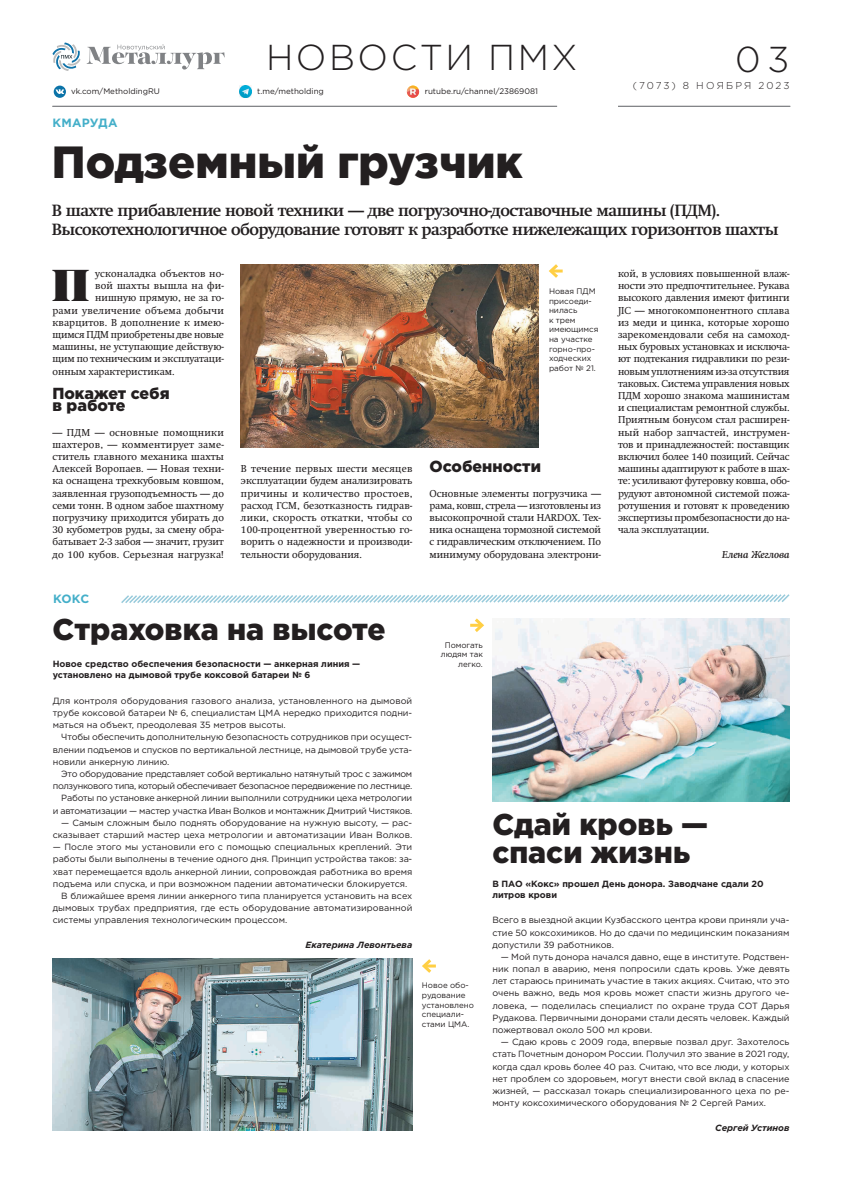
<style>
.page{position:relative;width:842px;height:1191px;background:#fff}
.page>*{position:absolute;margin:0;border:0;box-sizing:border-box;transform-origin:0 0}
.Body-Text-10p{font:46.2px "PF Regal Display Pro U Black";color:#231f20}
.t1{font:900 45px "Gotham Pro";color:#231f20}
.t2{font:300 36px "Gotham Pro";letter-spacing:.07em;color:#231f20}
.t3{font:900 30px/28px "Gotham Pro";color:#231f20}
.Стиль_абзаца_1{font:700 16px/19.2px "Swift";letter-spacing:-.03em;color:#231f20}
.Body-Text-10p-2{font:900 16px/12.2px "Gotham Pro";color:#231f20}
.t4{font:700 12px "Gotham Pro";letter-spacing:.02em;color:#44afc9}
.Body-Text-10p-3{font:10px/12.2px "Swift";color:#231f20;text-align:justify}
.Body-Text-10p-4{font:10px "Swift";letter-spacing:.02em;color:#231f20}
.Body-Text-10p-5{font:10px "Swift";letter-spacing:.025em;color:#231f20}
.t5{font:300 10px "Gotham Pro";letter-spacing:.2em;color:#231f20}
.Body-Text-10p-6{font:italic 700 10px "Swift";letter-spacing:-.01em;color:#231f20}
.Body-Text-10p-7{font:9px/12.2px "Gotham Pro";letter-spacing:-.01em;color:#231f20;text-align:justify}
.Стиль_абзаца_1-2{font:700 9px/10.8px "Gotham Pro";color:#231f20}
.Body-Text-10p-8{font:9px/12.2px "Gotham Pro";letter-spacing:-.035em;color:#231f20;text-align:right}
.Body-Text-10p-9{font:italic 700 9px "Gotham Pro";color:#231f20}
.Подпись{font:8px/9.6px "Gotham Pro";color:#231f20}
</style>
<div class="page">
<svg style="left:87px;top:44px;width:138px;height:26px"></svg>
<svg style="left:52px;top:43px;width:29px;height:28px"></svg>
<svg style="left:239px;top:86px;width:13px;height:12px"></svg>
<div style="left:54px;top:86px;width:12px;height:12px;background:#0b73a8;border-radius:50%"></div>
<svg style="left:56px;top:89px;width:8px;height:5px"></svg>
<svg style="left:407px;top:86px;width:12px;height:12px"></svg>
<svg style="left:470px;top:618px;width:14px;height:14px"></svg>
<svg style="left:422px;top:959px;width:14px;height:14px"></svg>
<hr style="left:618px;top:106px;width:172px;height:1px;background:#808285">
<hr style="left:52px;top:106px;width:505px;height:1px;background:#808285">
<svg style="left:549px;top:264px;width:14px;height:14px"></svg>
<img style="left:52px;top:958px;width:360px;height:172px">
<img style="left:492px;top:618px;width:297px;height:183px">
<img style="left:241px;top:265px;width:297px;height:183px">
<svg style="left:121px;top:594px;width:669px;height:9px"></svg>
<p class="t2" style="left:266px;top:37px;width:313px">НОВОСТИ ПМХ</p>
<p class="t2" style="left:735px;top:39px;width:56px">03</p>
<p class="t5" style="left:633px;top:80px;width:158px">(7073) 8 НОЯБРЯ 2023</p>
<p class="Подпись" style="left:71px;top:87px;width:90px">vk.com/MetholdingRU</p>
<p class="Подпись" style="left:257px;top:87px;width:68px">t.me/metholding</p>
<p class="Подпись" style="left:425px;top:87px;width:115px">rutube.ru/channel/23869081</p>
<p class="t4" style="left:53px;top:116px;width:67px">КМАРУДА</p>
<p class="t1" style="left:52px;top:136px;width:472px">Подземный грузчик</p>
<p class="Стиль_абзаца_1" style="left:52px;top:201px;width:728px">В шахте прибавление новой техники — две погрузочно-доставочные машины (ПДМ).<br>Высокотехнологичное оборудование готовят к разработке нижележащих горизонтов шахты</p>
<p class="Body-Text-10p" style="left:51px;top:257px;width:41px">П</p>
<p class="Body-Text-10p-4" style="left:95px;top:268px;width:130px">усконаладка объектов но-</p>
<p class="Body-Text-10p-4" style="left:95px;top:280px;width:130px">вой шахты вышла на фи-</p>
<p class="Body-Text-10p-3" style="left:95px;top:292px;width:130px">нишную прямую, не за го-</p>
<p class="Body-Text-10p-5" style="left:52px;top:304px;width:173px">рами увеличение объема добычи</p>
<p class="Body-Text-10p-4" style="left:52px;top:316px;width:173px">кварцитов. В дополнение к имею-</p>
<p class="Body-Text-10p-3" style="left:52px;top:328px;width:173px">щимся ПДМ приобретены две новые</p>
<p class="Body-Text-10p-3" style="left:52px;top:341px;width:173px">машины, не уступающие действую-</p>
<p class="Body-Text-10p-3" style="left:52px;top:353px;width:173px">щим по техническим и эксплуатаци-</p>
<p class="Body-Text-10p-3" style="left:52px;top:365px;width:124px">онным характеристикам.</p>
<p class="Body-Text-10p-2" style="left:52px;top:387px;width:119px">Покажет себя в работе</p>
<p class="Body-Text-10p-3" style="left:52px;top:426px;width:173px">— ПДМ — основные помощники шахтеров, — комментирует заме&shy;ститель главного механика шахты Алексей Воропаев. — Новая техни&shy;ка оснащена трехкубовым ковшом, заявленная грузоподъемность — до семи тонн. В одном забое шахтному погрузчику приходится убирать до 30 кубометров руды, за смену обра&shy;батывает 2-3 забоя — значит, грузит до 100 кубов. Серьезная нагрузка!</p>
<p class="Body-Text-10p-3" style="left:241px;top:462px;width:173px">В течение первых шести месяцев эксплуатации будем анализировать причины и количество простоев, расход ГСМ, безотказность гидрав&shy;лики, скорость откатки, чтобы со 100-процентной уверенностью го&shy;ворить о надежности и производи&shy;тельности оборудования.</p>
<p class="Подпись" style="left:549px;top:286px;width:51px">Новая ПДМ присоеди&shy;нилась<br>к трем имеющимся на участке горно-про&shy;ходческих работ № 21.</p>
<p class="Body-Text-10p-2" style="left:429px;top:460px;width:113px">Особенности</p>
<p class="Body-Text-10p-3" style="left:429px;top:487px;width:173px">Основные элементы погрузчика — рама, ковш, стрела — изготовлены из высокопрочной стали HARDOX. Тех&shy;ника оснащена тормозной системой с гидравлическим отключением. По минимуму оборудована электрони-</p>
<p class="Body-Text-10p-3" style="left:618px;top:267px;width:173px">кой, в условиях повышенной влаж&shy;ности это предпочтительнее. Рукава высокого давления имеют фитинги JIC — многокомпонентного сплава из меди и цинка, которые хорошо зарекомендовали себя на самоход&shy;ных буровых установках и исключа&shy;ют подтекания гидравлики по рези&shy;новым уплотнениям из-за отсутствия таковых. Система управления новых ПДМ хорошо знакома машинистам и специалистам ремонтной службы.<br>Приятным бонусом стал расширен&shy;ный набор запчастей, инструмен&shy;тов и принадлежностей: поставщик включил более 140 позиций. Сейчас машины адаптируют к работе в шах&shy;те: усиливают футеровку ковша, обо&shy;рудуют автономной системой пожа&shy;ротушения и готовят к проведению экспертизы промбезопасности до на&shy;чала эксплуатации.</p>
<p class="Body-Text-10p-6" style="left:722px;top:548px;width:69px">Елена Жеглова</p>
<p class="t4" style="left:53px;top:591px;width:38px">КОКС</p>
<p class="t3" style="left:52px;top:615px;width:335px">Страховка на высоте</p>
<p class="Стиль_абзаца_1-2" style="left:53px;top:658px;width:309px">Новое средство обеспечения безопасности — анкерная линия — установлено на дымовой трубе коксовой батареи № 6</p>
<p class="Body-Text-10p-7" style="left:53px;top:694px;width:361px">Для контроля оборудования газового анализа, установленного на дымовой трубе коксовой батареи № 6, специалистам ЦМА нередко приходится подни&shy;маться на объект, преодолевая 35 метров высоты.</p>
<p class="Body-Text-10p-7" style="left:53px;top:731px;width:361px;text-indent:9px">Чтобы обеспечить дополнительную безопасность сотрудников при осущест&shy;влении подъемов и спусков по вертикальной лестнице, на дымовой трубе уста&shy;новили анкерную линию.</p>
<p class="Body-Text-10p-8" style="left:53px;top:767px;width:361px">Это оборудование представляет собой вертикально натянутый трос с зажимом ползункового типа, который обеспечивает безопасное передвижение по лестнице.</p>
<p class="Body-Text-10p-7" style="left:53px;top:792px;width:361px;text-align:right">Работы по установке анкерной линии выполнили сотрудники цеха метрологии<br>и автоматизации — мастер участка Иван Волков и монтажник Дмитрий Чистяков.</p>
<p class="Body-Text-10p-7" style="left:53px;top:816px;width:361px;text-align:right">— Самым сложным было поднять оборудование на нужную высоту, — рас&shy;сказывает старший мастер цеха метрологии и автоматизации Иван Волков.</p>
<p class="Body-Text-10p-7" style="left:53px;top:841px;width:361px">— После этого мы установили его с помощью специальных креплений. Эти работы были выполнены в течение одного дня. Принцип устройства таков: за&shy;хват перемещается вдоль анкерной линии, сопровождая работника во время подъема или спуска, и при возможном падении автоматически блокируется.</p>
<p class="Body-Text-10p-7" style="left:53px;top:889px;width:361px;text-indent:9px">В ближайшее время линии анкерного типа планируется установить на всех дымовых трубах предприятия, где есть оборудование автоматизированной системы управления технологическим процессом.</p>
<p class="Body-Text-10p-9" style="left:305px;top:939px;width:108px">Екатерина Левонтьева</p>
<p class="Подпись" style="left:441px;top:640px;width:44px;text-align:right">Помогать людям так легко.</p>
<p class="Подпись" style="left:422px;top:980px;width:54px">Новое обо&shy;рудование установлено специали&shy;стами ЦМА.</p>
<p class="t3" style="left:492px;top:810px;width:217px">Сдай кровь — спаси жизнь</p>
<p class="Стиль_абзаца_1-2" style="left:492px;top:878px;width:273px">В ПАО «Кокс» прошел День донора. Заводчане сдали 20 литров крови</p>
<p class="Body-Text-10p-7" style="left:492px;top:914px;width:299px">Всего в выездной акции Кузбасского центра крови приняли уча&shy;стие 50 коксохимиков. Но до сдачи по медицинским показаниям допустили 39 работников.</p>
<p class="Body-Text-10p-7" style="left:492px;top:950px;width:299px;text-indent:9px">— Мой путь донора начался давно, еще в институте. Родствен&shy;ник попал в аварию, меня попросили сдать кровь. Уже девять лет стараюсь принимать участие в таких акциях. Считаю, что это очень важно, ведь моя кровь может спасти жизнь другого че&shy;ловека, — поделилась специалист по охране труда СОТ Дарья Рудакова. Первичными донорами стали десять человек. Каждый пожертвовал около 500 мл крови.</p>
<p class="Body-Text-10p-7" style="left:492px;top:1036px;width:299px;text-indent:9px">— Сдаю кровь с 2009 года, впервые позвал друг. Захотелось стать Почетным донором России. Получил это звание в 2021 году, когда сдал кровь более 40 раз. Считаю, что все люди, у которых нет проблем со здоровьем, могут внести свой вклад в спасение жизней, — рассказал токарь специализированного цеха по ре&shy;монту коксохимического оборудования № 2 Сергей Рамих.</p>
<p class="Body-Text-10p-9" style="left:715px;top:1122px;width:76px">Сергей Устинов</p>
</div>
